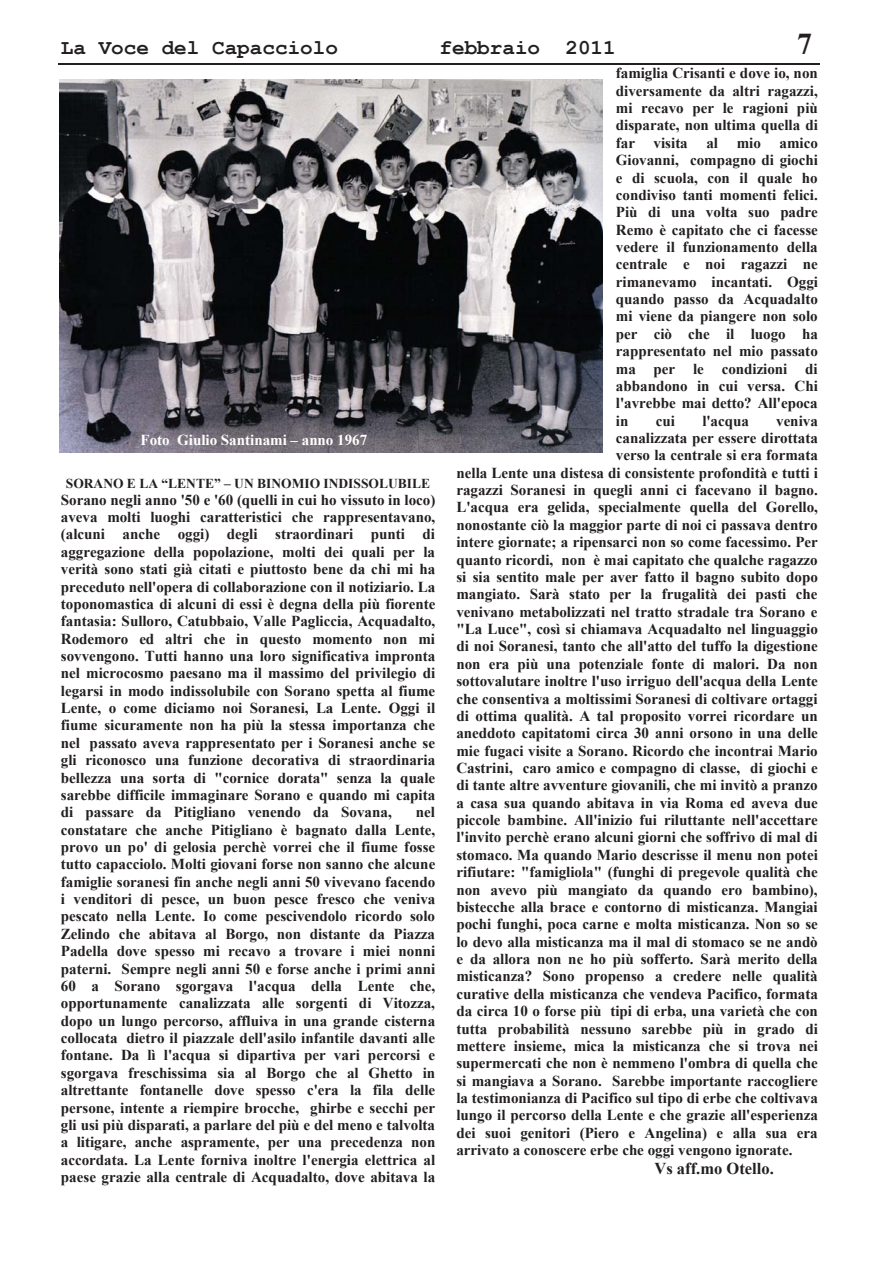
<style>
.page{position:relative;width:893px;height:1263px;background:#fff}
.page>*{position:absolute;margin:0;border:0;box-sizing:border-box;transform-origin:0 0}
.t1{font:700 30.15px "Times New Roman";color:#231f20}
.t2{font:700 21.15px "Courier New";color:#231f20}
.t3{font:700 16.65px "Times New Roman";color:#231f20}
.t4{font:700 15.15px/17.4px "Times New Roman";color:#231f20;text-align:justify}
.t5{font:700 15.15px "Times New Roman";color:#fff}
.t6{font:700 13.65px "Times New Roman";color:#231f20}
</style>
<div class="page">
<hr style="left:59px;top:63px;width:761px;height:1px;background:#231f20">
<img style="left:60px;top:80px;width:542px;height:372px">
<h2 class="t2" style="left:61px;top:36px;width:279px">La Voce del Capacciolo</h2>
<h2 class="t2" style="left:439px;top:36px;width:178px">febbraio 2011</h2>
<h1 class="t1" style="left:797px;top:27px;width:16px">7</h1>
<p class="t5" style="left:141px;top:432px;width:228px">Foto Giulio Santinami – anno 1967</p>
<p class="t6" style="left:66px;top:475px;width:366px">SORANO E LA “LENTE” – UN BINOMIO INDISSOLUBILE</p>
<p class="t4" style="left:61px;top:491px;width:376px">Sorano negli anno '50 e '60 (quelli in cui ho vissuto in loco) aveva molti luoghi caratteristici che rappresentavano, (alcuni anche oggi) degli straordinari punti di aggregazione della popolazione, molti dei quali per la verità sono stati già citati e piuttosto bene da chi mi ha preceduto nell'opera di collaborazione con il notiziario. La toponomastica di alcuni di essi è degna della più fiorente fantasia: Sulloro, Catubbaio, Valle Pagliccia, Acquadalto, Rodemoro ed altri che in questo momento non mi sovvengono. Tutti hanno una loro significativa impronta nel microcosmo paesano ma il massimo del privilegio di legarsi in modo indissolubile con Sorano spetta al fiume Lente, o come diciamo noi Soranesi, La Lente. Oggi il fiume sicuramente non ha più la stessa importanza che nel passato aveva rappresentato per i Soranesi anche se gli riconosco una funzione decorativa di straordinaria bellezza una sorta di "cornice dorata" senza la quale sarebbe difficile immaginare Sorano e quando mi capita di passare da Pitigliano venendo da Sovana,</p>
<p class="t4" style="left:61px;top:804px;width:376px;text-indent:355px">nel constatare che anche Pitigliano è bagnato dalla Lente, provo un po' di gelosia perchè vorrei che il fiume fosse tutto capacciolo. Molti giovani forse non sanno che alcune famiglie soranesi fin anche negli anni 50 vivevano facendo i venditori di pesce, un buon pesce fresco che veniva pescato nella Lente. Io come pescivendolo ricordo solo Zelindo che abitava al Borgo, non distante da Piazza Padella dove spesso mi recavo a trovare i miei nonni paterni. Sempre negli anni 50 e forse anche i primi anni 60 a Sorano sgorgava l'acqua della Lente che, opportunamente canalizzata alle sorgenti di Vitozza, dopo un lungo percorso, affluiva in una grande cisterna collocata dietro il piazzale dell'asilo infantile davanti alle fontane. Da lì l'acqua si dipartiva per vari percorsi e sgorgava freschissima sia al Borgo che al Ghetto in altrettante fontanelle dove spesso c'era la fila delle persone, intente a riempire brocche, ghirbe e secchi per gli usi più disparati, a parlare del più e del meno e talvolta a litigare, anche aspramente, per una precedenza non accordata. La Lente forniva inoltre l'energia elettrica al paese grazie alla centrale di Acquadalto, dove abitava la</p>
<p class="t4" style="left:616px;top:64px;width:204px">famiglia Crisanti e dove io, non diversamente da altri ragazzi, mi recavo per le ragioni più disparate, non ultima quella di far visita al mio amico Giovanni, compagno di giochi e di scuola, con il quale ho condiviso tanti momenti felici.<br>Più di una volta suo padre Remo è capitato che ci facesse vedere il funzionamento della centrale e noi ragazzi ne rimanevamo incantati. Oggi quando passo da Acquadalto mi viene da piangere non solo per ciò che il luogo ha rappresentato nel mio passato ma per le condizioni di abbandono in cui versa. Chi l'avrebbe mai detto? All'epoca in</p>
<p class="t4" style="left:656px;top:412px;width:21px">cui</p>
<p class="t4" style="left:702px;top:412px;width:48px">l'acqua</p>
<p class="t4" style="left:776px;top:412px;width:43px">veniva</p>
<p class="t4" style="left:616px;top:429px;width:204px">canalizzata per essere dirottata</p>
<p class="t4" style="left:616px;top:447px;width:204px">verso la centrale si era formata</p>
<p class="t4" style="left:456px;top:464px;width:363px">nella Lente una distesa di consistente profondità e tutti i</p>
<p class="t4" style="left:456px;top:481px;width:363px">ragazzi Soranesi in quegli anni ci facevano il bagno.</p>
<p class="t4" style="left:456px;top:499px;width:363px">L'acqua era gelida, specialmente quella del Gorello,</p>
<p class="t4" style="left:456px;top:516px;width:363px">nonostante ciò la maggior parte di noi ci passava dentro</p>
<p class="t4" style="left:456px;top:533px;width:363px">intere giornate; a ripensarci non so come facessimo. Per</p>
<p class="t4" style="left:456px;top:551px;width:363px">quanto ricordi, non è mai capitato che qualche ragazzo</p>
<p class="t4" style="left:456px;top:568px;width:363px">si sia sentito male per aver fatto il bagno subito dopo</p>
<p class="t4" style="left:456px;top:585px;width:363px">mangiato. Sarà stato per la frugalità dei pasti che</p>
<p class="t4" style="left:456px;top:603px;width:363px">venivano metabolizzati nel tratto stradale tra Sorano e</p>
<p class="t4" style="left:456px;top:620px;width:363px">"La Luce", così si chiamava Acquadalto nel linguaggio</p>
<p class="t4" style="left:456px;top:638px;width:363px">di noi Soranesi, tanto che all'atto del tuffo la digestione</p>
<p class="t4" style="left:456px;top:655px;width:363px">non era più una potenziale fonte di malori. Da non</p>
<p class="t4" style="left:456px;top:672px;width:363px">sottovalutare inoltre l'uso irriguo dell'acqua della Lente</p>
<p class="t4" style="left:456px;top:690px;width:363px">che consentiva a moltissimi Soranesi di coltivare ortaggi</p>
<p class="t4" style="left:456px;top:707px;width:363px">di ottima qualità. A tal proposito vorrei ricordare un</p>
<p class="t4" style="left:456px;top:725px;width:363px">aneddoto capitatomi circa 30 anni orsono in una delle</p>
<p class="t4" style="left:456px;top:742px;width:363px">mie fugaci visite a Sorano. Ricordo che incontrai Mario</p>
<p class="t4" style="left:456px;top:759px;width:363px">Castrini, caro amico e compagno di classe, di giochi e</p>
<p class="t4" style="left:456px;top:777px;width:363px">di tante altre avventure giovanili, che mi invitò a pranzo</p>
<p class="t4" style="left:456px;top:794px;width:363px">a casa sua quando abitava in via Roma ed aveva due</p>
<p class="t4" style="left:456px;top:811px;width:363px">piccole bambine. All'inizio fui riluttante nell'accettare</p>
<p class="t4" style="left:456px;top:829px;width:363px">l'invito perchè erano alcuni giorni che soffrivo di mal di</p>
<p class="t4" style="left:456px;top:846px;width:363px">stomaco. Ma quando Mario descrisse il menu non potei</p>
<p class="t4" style="left:456px;top:863px;width:363px">rifiutare: "famigliola" (funghi di pregevole qualità che</p>
<p class="t4" style="left:456px;top:881px;width:363px">non avevo più mangiato da quando ero bambino),</p>
<p class="t4" style="left:456px;top:898px;width:363px">bistecche alla brace e contorno di misticanza. Mangiai</p>
<p class="t4" style="left:456px;top:916px;width:363px">pochi funghi, poca carne e molta misticanza. Non so se</p>
<p class="t4" style="left:456px;top:933px;width:363px">lo devo alla misticanza ma il mal di stomaco se ne andò</p>
<p class="t4" style="left:456px;top:950px;width:363px">e da allora non ne ho più sofferto. Sarà merito della</p>
<p class="t4" style="left:456px;top:968px;width:363px">misticanza? Sono propenso a credere nelle qualità</p>
<p class="t4" style="left:456px;top:985px;width:363px">curative della misticanza che vendeva Pacifico, formata</p>
<p class="t4" style="left:456px;top:1002px;width:363px">da circa 10 o forse più tipi di erba, una varietà che con</p>
<p class="t4" style="left:456px;top:1020px;width:363px">tutta probabilità nessuno sarebbe più in grado di</p>
<p class="t4" style="left:456px;top:1037px;width:363px">mettere insieme, mica la misticanza che si trova nei</p>
<p class="t4" style="left:456px;top:1054px;width:363px">supermercati che non è nemmeno l'ombra di quella che</p>
<p class="t4" style="left:456px;top:1072px;width:363px">si mangiava a Sorano. Sarebbe importante raccogliere</p>
<p class="t4" style="left:456px;top:1089px;width:363px">la testimonianza di Pacifico sul tipo di erbe che coltivava</p>
<p class="t4" style="left:456px;top:1107px;width:363px">lungo il percorso della Lente e che grazie all'esperienza</p>
<p class="t4" style="left:456px;top:1124px;width:363px">dei suoi genitori (Piero e Angelina) e alla sua era</p>
<p class="t4" style="left:456px;top:1141px;width:337px">arrivato a conoscere erbe che oggi vengono ignorate.</p>
<p class="t3" style="left:654px;top:1159px;width:121px">Vs aff.mo Otello.</p>
</div>
